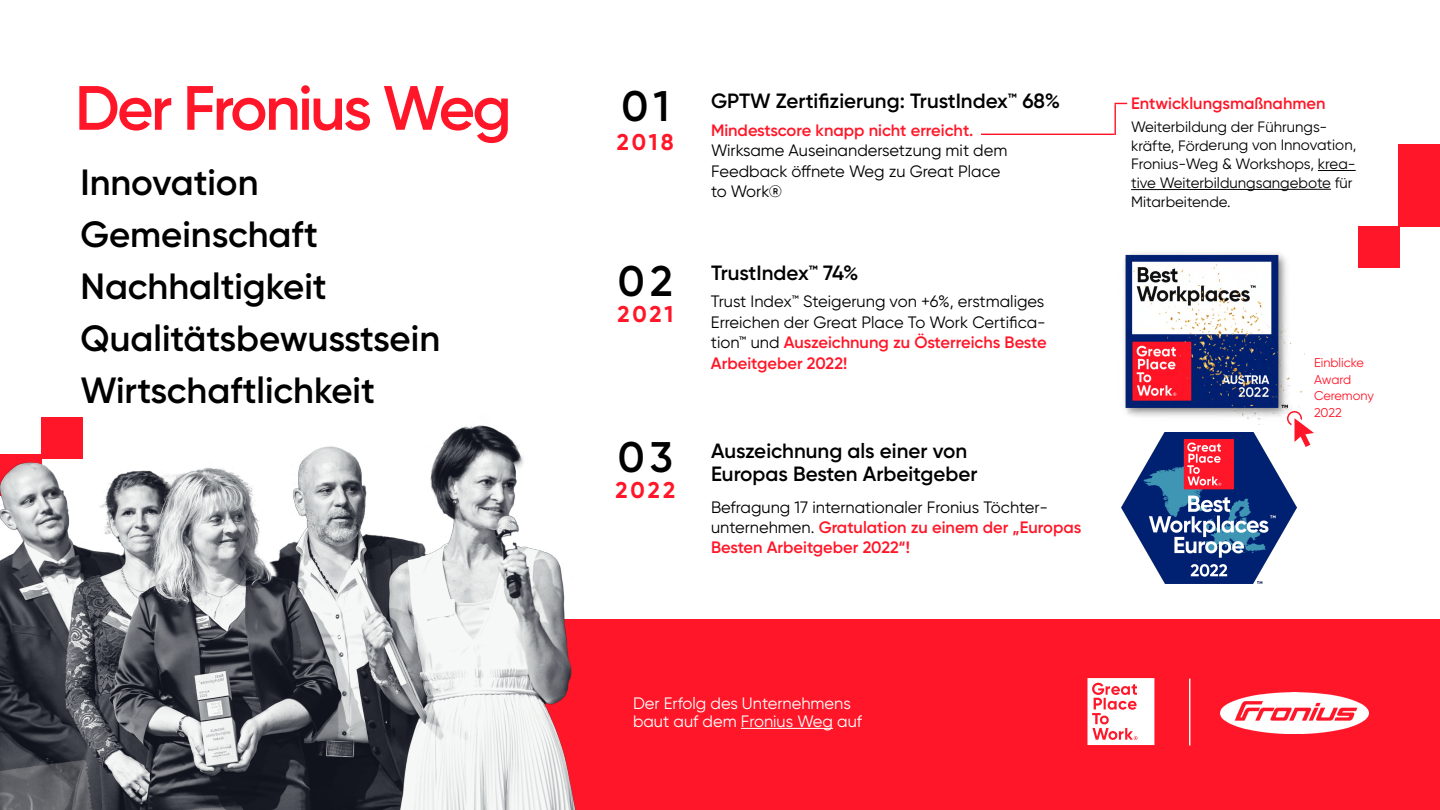
<style>
.page{position:relative;width:1440px;height:810px;background:#fff}
.page>*{position:absolute;margin:0;border:0;box-sizing:border-box;transform-origin:0 0}
.t1{font:600 62.4px "Gilroy";letter-spacing:-.04em;color:#ff1628}
.t2{font:600 42.75px "Gilroy";color:#000}
.t3{font:600 36.45px/52px "Gilroy";color:#000}
.t4{font:700 22.8px "Gilroy";letter-spacing:.13em;color:#ff1628}
.t5{font:600 20.62px/22.3px "Gilroy";color:#000}
.t6{font:16.5px/20.6px "Gilroy";color:#000}
.t7{font:600 16.5px "Gilroy";color:#ff1628}
.t8{font:16.5px/17.5px "Gilroy";color:#fff}
.t9{font:15px/18.8px "Gilroy";color:#000}
.t10{font:12.75px/16.5px "Gilroy";color:#ff1628}
.s1{font-weight:600;color:#ff1628}
</style>
<div class="page">
<div style="left:0;top:620px;width:1440px;height:190px;background:#ff1628"></div>
<img style="left:0;top:417px;width:596px;height:393px">
<img style="left:0;top:754px;width:97px;height:56px">
<img style="left:1221px;top:692px;width:148px;height:42px">
<svg style="left:1088px;top:678px;width:66px;height:67px;background:#ffd7da"></svg>
<img style="left:1122px;top:432px;width:174px;height:151px">
<img style="left:1124px;top:252px;width:181px;height:168px">
<hr style="left:1189px;top:679px;width:1px;height:67px;background:#fff">
<hr style="left:1318px;top:170px;width:38px;height:1px;background:#000">
<svg style="left:1131px;top:189px;width:200px;height:1px"></svg>
<hr style="left:741px;top:728px;width:92px;height:1px;background:#fff">
<div style="left:1399px;top:144px;width:41px;height:82px;background:#ff1628"></div>
<div style="left:1358px;top:227px;width:42px;height:41px;background:#ff1628"></div>
<hr style="left:981px;top:134px;width:133px;height:1px;background:#ff1628">
<hr style="left:1114px;top:104px;width:2px;height:31px;background:#ff1628">
<svg style="left:1114px;top:103px;width:13px;height:1px"></svg>
<svg style="left:1287px;top:411px;width:27px;height:36px"></svg>
<h1 class="t1" style="left:75px;top:69px;width:438px">Der Fronius Weg</h1>
<p class="t5" style="left:711px;top:90px;width:351px">GPTW Zertifizierung: TrustIndex™ 68%</p>
<h2 class="t2" style="left:621px;top:80px;width:49px">01</h2>
<p class="t7" style="left:711px;top:120px;width:264px">Mindestscore knapp nicht erreicht.</p>
<p class="t6" style="left:711px;top:140px;width:298px">Wirksame Auseinandersetzung mit dem<br>Feedback öffnete Weg zu Great Place to Work®</p>
<h3 class="t4" style="left:617px;top:128px;width:59px">2018</h3>
<h3 class="t3" style="left:80px;top:156px;width:361px">Innovation<br>Gemeinschaft<br>Nachhaltigkeit<br>Qualitätsbewusstsein<br>Wirtschaftlichkeit</h3>
<p class="t5" style="left:711px;top:262px;width:149px">TrustIndex™ 74%</p>
<h2 class="t2" style="left:618px;top:255px;width:56px">02</h2>
<p class="t6" style="left:711px;top:291px;width:337px">Trust Index™ Steigerung von +6%, erstmaliges Erreichen der Great Place To Work Certifica&shy;tion™ und <span class="s1">Auszeichnung zu Österreichs Beste Arbeitgeber 2022!</span></p>
<h3 class="t4" style="left:617px;top:300px;width:57px">2021</h3>
<p class="t5" style="left:618px;top:440px;width:361px;text-indent:93px">Auszeichnung als einer von<br><sup>03</sup> Europas Besten Arbeitgeber</p>
<p class="t6" style="left:711px;top:497px;width:372px;line-height:19.8px">Befragung 17 internationaler Fronius Töchter&shy;unternehmen. <span class="s1">Gratulation zu einem der „Europas<br>Besten Arbeitgeber 2022“!</span></p>
<h3 class="t4" style="left:616px;top:476px;width:61px">2022</h3>
<p class="t7" style="left:1131px;top:93px;width:196px">Entwicklungsmaßnahmen</p>
<p class="t9" style="left:1131px;top:117px;width:227px">Weiterbildung der Führungs&shy;kräfte, Förderung von Innovation,<br>Fronius-Weg &amp; Workshops, krea&shy;tive Weiterbildungsangebote für<br>Mitarbeitende.</p>
<p class="t10" style="left:1314px;top:354px;width:61px">Einblicke<br>Award<br>Ceremony<br>2022</p>
<p class="t8" style="left:633px;top:694px;width:231px">Der Erfolg des Unternehmens baut auf dem Fronius Weg auf</p>
</div>
